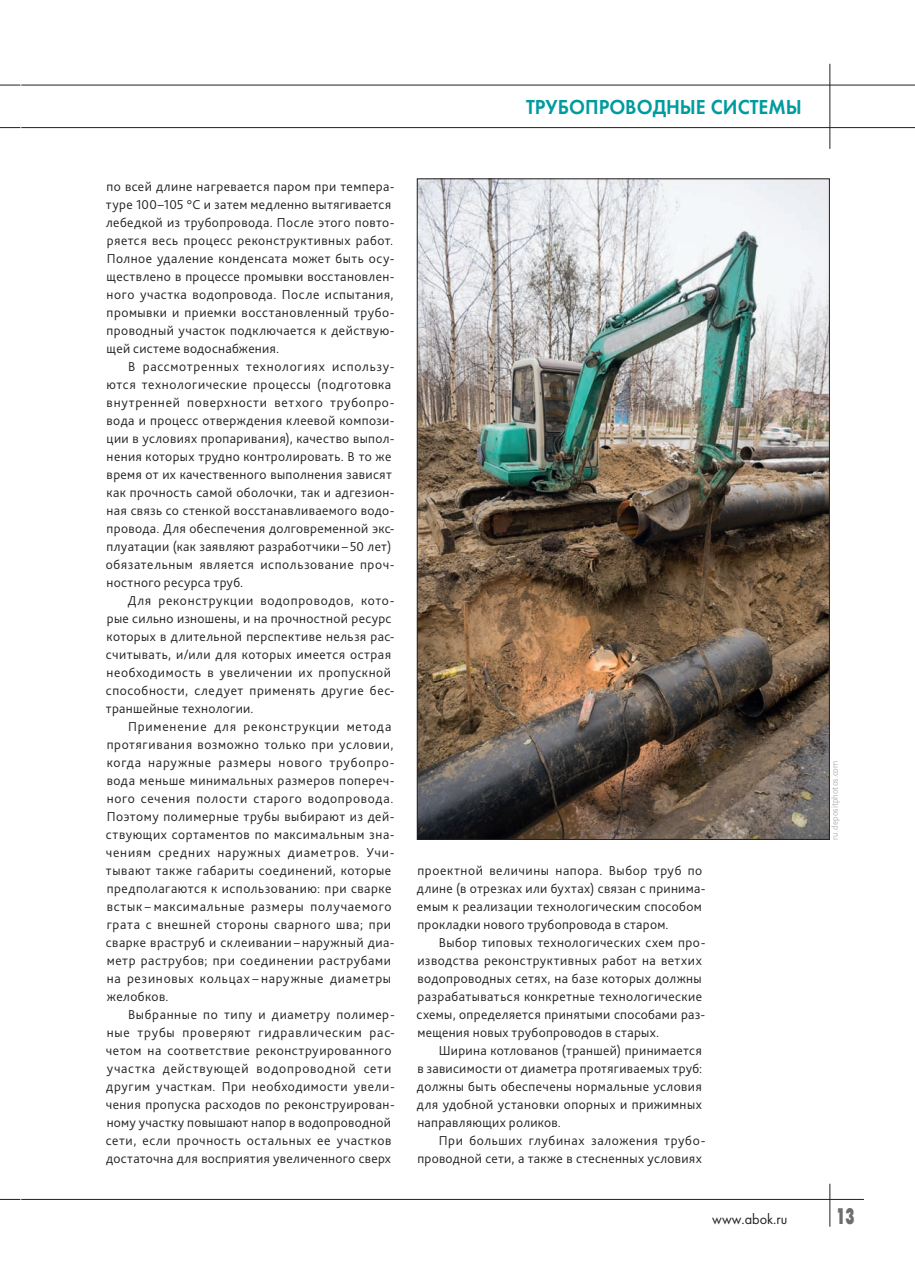
<style>
.page{position:relative;width:915px;height:1276px;background:#fff}
.page>*{position:absolute;margin:0;border:0;box-sizing:border-box;transform-origin:0 0}
.t1{font:22.5px "Futura Futuris X";color:#6c6d70;scale:.6 1}
.t2{font:21px "Futura Demi";color:#009b9e;scale:.95 1}
.t3{font:15px "Futura";color:#231f20;scale:.95 1}
.t4{font:300 13.5px/18px "Bliss Pro";letter-spacing:.035em;color:#231f20}
.t5{font:300 9px "Bliss Pro";color:#b2b3b7}
</style>
<div class="page">
<hr style="left:21px;top:1199px;width:842px;height:1px;background:#231f20">
<hr style="left:829px;top:1183px;width:1px;height:43px;background:#231f20">
<svg style="left:0;top:1199px;width:20px;height:1px"></svg>
<hr style="left:21px;top:85px;width:893px;height:1px;background:#231f20">
<svg style="left:0;top:85px;width:20px;height:1px"></svg>
<hr style="left:21px;top:127px;width:893px;height:1px;background:#231f20">
<svg style="left:0;top:127px;width:20px;height:1px"></svg>
<hr style="left:829px;top:64px;width:1px;height:85px;background:#231f20">
<img style="left:419px;top:181px;width:408px;height:656px">
<h2 class="t2" style="left:526px;top:94px;width:292px">ТРУБОПРОВОДНЫЕ СИСТЕМЫ</h2>
<p class="t4" style="left:106px;top:178px;width:290px">по всей длине нагревается паром при темпера&shy;туре 100–105 °C и затем медленно вытягивается лебедкой из трубопровода. После этого повто&shy;ряется весь процесс реконструктивных работ.<br>Полное удаление конденсата может быть осу&shy;ществлено в процессе промывки восстановлен&shy;ного участка водопровода. После испытания, промывки и приемки восстановленный трубо&shy;проводный участок подключается к действую&shy;щей системе водоснабжения.</p>
<p class="t4" style="left:106px;top:357px;width:290px;text-indent:22px">В рассмотренных технологиях использу&shy;ются технологические процессы (подготовка внутренней поверхности ветхого трубопро&shy;вода и процесс отверждения клеевой компози&shy;ции в условиях пропаривания), качество выпол&shy;нения которых трудно контролировать. В то же время от их качественного выполнения зависят как прочность самой оболочки, так и адгезион&shy;ная связь со стенкой восстанавливаемого водо&shy;провода. Для обеспечения долговременной экс&shy;плуатации (как заявляют разработчики–50 лет) обязательным является использование проч&shy;ностного ресурса труб.</p>
<p class="t4" style="left:106px;top:591px;width:290px;text-indent:22px">Для реконструкции водопроводов, кото&shy;рые сильно изношены, и на прочностной ресурс которых в длительной перспективе нельзя рас&shy;считывать, и/или для которых имеется острая необходимость в увеличении их пропускной способности, следует применять другие бес&shy;траншейные технологии.</p>
<p class="t4" style="left:106px;top:717px;width:290px;text-indent:22px">Применение для реконструкции метода протягивания возможно только при условии, когда наружные размеры нового трубопро&shy;вода меньше минимальных размеров попереч&shy;ного сечения полости старого водопровода.<br>Поэтому полимерные трубы выбирают из дей&shy;ствующих сортаментов по максимальным зна&shy;чениям средних наружных диаметров. Учи&shy;тывают также габариты соединений, которые предполагаются к использованию: при сварке встык – максимальные размеры получаемого грата с внешней стороны сварного шва; при сварке враструб и склеивании – наружный диа&shy;метр раструбов; при соединении раструбами на резиновых кольцах – наружные диаметры желобков.</p>
<p class="t4" style="left:106px;top:1005px;width:290px;text-indent:22px">Выбранные по типу и диаметру полимер&shy;ные трубы проверяют гидравлическим рас&shy;четом на соответствие реконструированного участка действующей водопроводной сети другим участкам. При необходимости увели&shy;чения пропуска расходов по реконструирован&shy;ному участку повышают напор в водопроводной сети, если прочность остальных ее участков достаточна для восприятия увеличенного сверх</p>
<p class="t4" style="left:416px;top:861px;width:290px">проектной величины напора. Выбор труб по длине (в отрезках или бухтах) связан с принима&shy;емым к реализации технологическим способом прокладки нового трубопровода в старом.</p>
<p class="t4" style="left:416px;top:933px;width:290px;text-indent:22px">Выбор типовых технологических схем про&shy;изводства реконструктивных работ на ветхих водопроводных сетях, на базе которых должны разрабатываться конкретные технологические схемы, определяется принятыми способами раз&shy;мещения новых трубопроводов в старых.</p>
<p class="t4" style="left:417px;top:1041px;width:287px;text-align:justify;text-indent:22px">Ширина котлованов (траншей) принимается в зависимости от диаметра протягиваемых труб: должны быть обеспечены нормальные условия для удобной установки опорных и прижимных направляющих роликов.</p>
<p class="t4" style="left:417px;top:1131px;width:289px;text-align:right">При больших глубинах заложения трубо&shy;проводной сети, а также в стесненных условиях</p>
<p class="t5" style="left:829px;top:839px;width:80px;rotate:-90deg">ru.depositphotos.com</p>
<p class="t3" style="left:712px;top:1210px;width:80px">www.abok.ru</p>
<h1 class="t1" style="left:836px;top:1202px;width:32px">13</h1>
</div>
